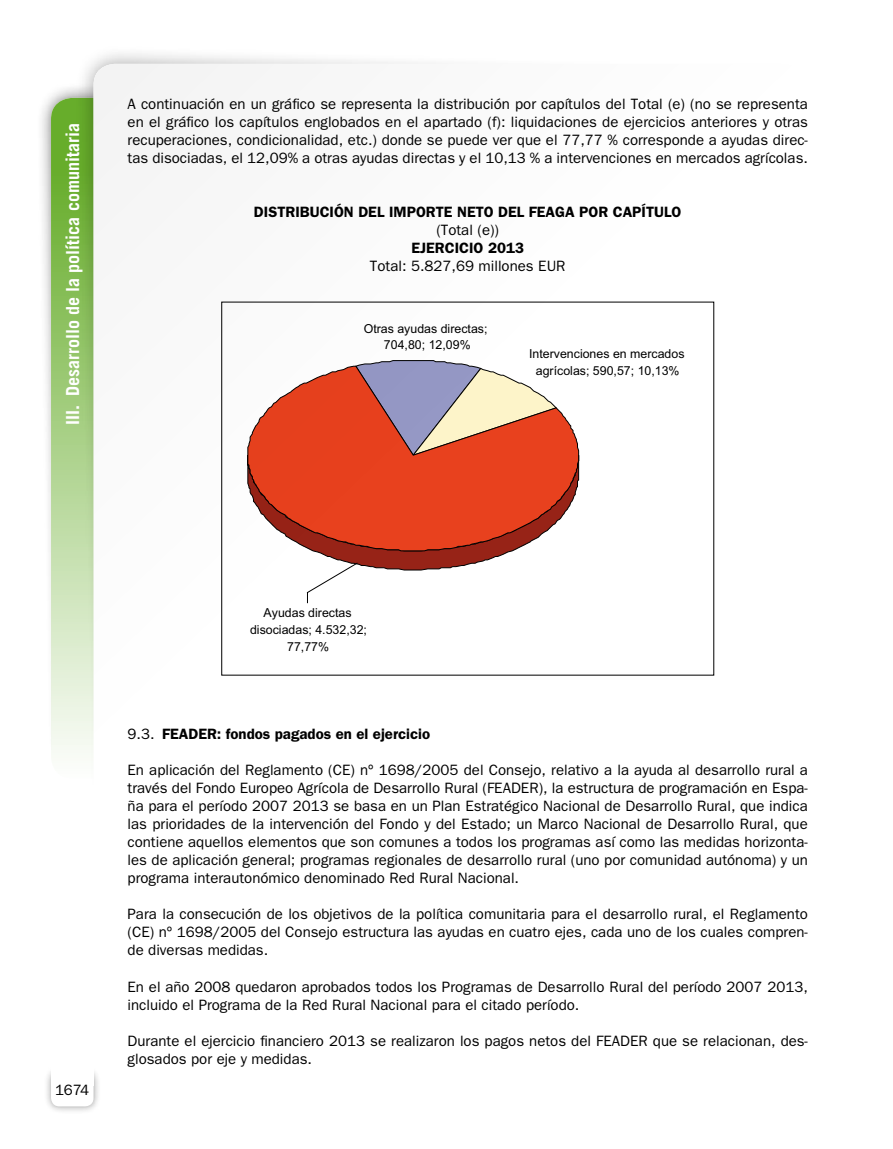
<style>
.page{position:relative;width:893px;height:1149px;background:#fff}
.page>*{position:absolute;margin:0;border:0;box-sizing:border-box;transform-origin:0 0}
.t1{font:700 18px "Trade Gothic";color:#fff}
.t2{font:15px/18px "Franklin Gothic";color:#000;text-align:justify}
.t3{font:600 15px "Franklin Gothic";color:#000}
.t4{font:12.3px/17px "Arial";color:#010101;text-align:center}
.s1{font-weight:400}
</style>
<div class="page">
<div style="left:36px;top:82px;width:116px;height:691px;background:#000;opacity:.6"></div>
<div style="left:51px;top:98px;width:85px;height:680px;background:linear-gradient(to bottom,#59a517,#fbfdfa);border-radius:21px"></div>
<div style="left:74px;top:45px;width:669px;height:923px;background:#000;opacity:.4"></div>
<div style="left:94px;top:64px;width:714px;height:969px;background:#fff;border-radius:21px"></div>
<div style="left:43px;top:1064px;width:58px;height:49px;background:#000;opacity:.4"></div>
<div style="left:51px;top:1071px;width:43px;height:35px;background:#fff;border-radius:9px"></div>
<div style="left:51px;top:1063px;width:43px;height:21px;background:#fff"></div>
<svg style="left:358px;top:360px;width:110px;height:5px"></svg>
<svg style="left:247px;top:365px;width:332px;height:238px"></svg>
<p class="t1" style="left:62px;top:424px;width:303px;rotate:-90deg">III. Desarrollo de la política comunitaria</p>
<p class="t2" style="left:128px;top:95px;width:682px">A continuación en un gráfico se representa la distribución por capítulos del Total (e) (no se representa en el gráfico los capítulos englobados en el apartado (f): liquidaciones de ejercicios anteriores y otras recuperaciones, condicionalidad, etc.) donde se puede ver que el 77,77 % corresponde a ayudas direc&shy;tas disociadas, el 12,09% a otras ayudas directas y el 10,13 % a intervenciones en mercados agrícolas.</p>
<p class="t3" style="left:254px;top:203px;width:429px">DISTRIBUCIÓN DEL IMPORTE NETO DEL FEAGA POR CAPÍTULO</p>
<p class="t2" style="left:436px;top:221px;width:64px">(Total (e))</p>
<p class="t3" style="left:411px;top:239px;width:114px">EJERCICIO 2013</p>
<p class="t2" style="left:370px;top:257px;width:197px">Total: 5.827,69 millones EUR</p>
<p class="t4" style="left:364px;top:321px;width:125px">Otras ayudas directas;<br>704,80; 12,09%</p>
<p class="t4" style="left:529px;top:346px;width:157px">Intervenciones en mercados agrícolas; 590,57; 10,13%</p>
<p class="t2" style="left:55px;top:1080px;width:35px">1674</p>
<p class="t4" style="left:250px;top:605px;width:118px">Ayudas directas disociadas; 4.532,32;<br>77,77%</p>
<p class="t3" style="left:128px;top:724px;width:304px"><span class="s1">9.3.</span> FEADER: fondos pagados en el ejercicio</p>
<p class="t2" style="left:128px;top:760px;width:682px">En aplicación del Reglamento (CE) nº 1698/2005 del Consejo, relativo a la ayuda al desarrollo rural a través del Fondo Europeo Agrícola de Desarrollo Rural (FEADER), la estructura de programación en Espa&shy;ña para el período 2007 2013 se basa en un Plan Estratégico Nacional de Desarrollo Rural, que indica las prioridades de la intervención del Fondo y del Estado; un Marco Nacional de Desarrollo Rural, que contiene aquellos elementos que son comunes a todos los programas así como las medidas horizonta&shy;les de aplicación general; programas regionales de desarrollo rural (uno por comunidad autónoma) y un programa interautonómico denominado Red Rural Nacional.</p>
<p class="t2" style="left:128px;top:905px;width:682px">Para la consecución de los objetivos de la política comunitaria para el desarrollo rural, el Reglamento (CE) nº 1698/2005 del Consejo estructura las ayudas en cuatro ejes, cada uno de los cuales compren&shy;de diversas medidas.</p>
<p class="t2" style="left:128px;top:977px;width:682px">En el año 2008 quedaron aprobados todos los Programas de Desarrollo Rural del período 2007 2013, incluido el Programa de la Red Rural Nacional para el citado período.</p>
<p class="t2" style="left:128px;top:1031px;width:682px">Durante el ejercicio financiero 2013 se realizaron los pagos netos del FEADER que se relacionan, des&shy;glosados por eje y medidas.</p>
</div>
